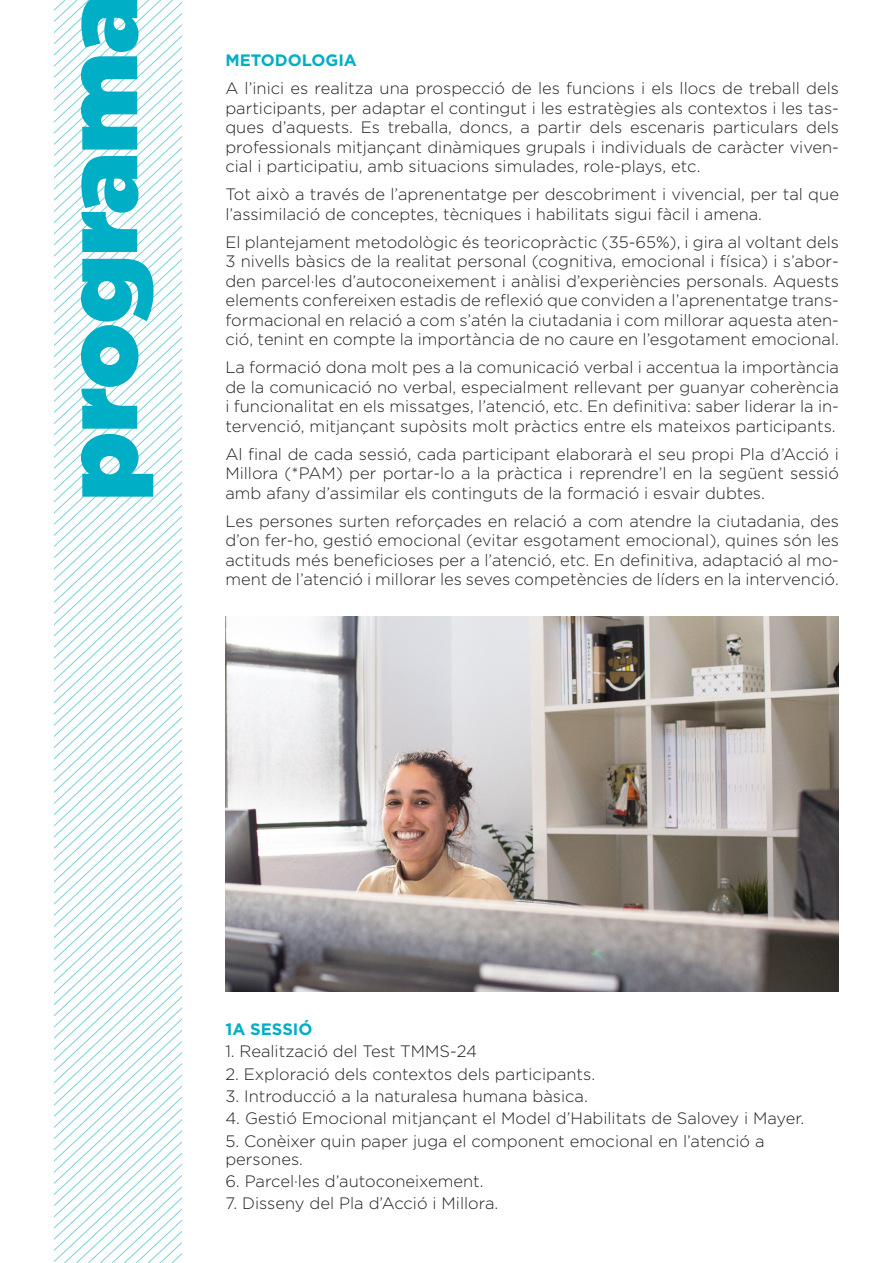
<style>
.page{position:relative;width:893px;height:1263px;background:#fff}
.page>*{position:absolute;margin:0;border:0;box-sizing:border-box;transform-origin:0 0}
.t1{font:100.65px "Gotham Ultra";color:#00aec5}
.t2{font:300 16.5px/19.5px "Gotham";color:#231f20;text-align:justify}
.t3{font:700 16.5px "Gotham";color:#00aec5}
</style>
<div class="page">
<svg style="left:54px;top:0;width:127px;height:1263px"></svg>
<img style="left:225px;top:617px;width:614px;height:374px">
<p class="t1" style="left:43px;top:500px;width:509px;rotate:-90deg">programa</p>
<p class="t3" style="left:225px;top:51px;width:133px">METODOLOGIA</p>
<p class="t2" style="left:225px;top:78px;width:615px">A l’inici es realitza una prospecció de les funcions i els llocs de treball dels participants, per adaptar el contingut i les estratègies als contextos i les tas&shy;ques d’aquests. Es treballa, doncs, a partir dels escenaris particulars dels professionals mitjançant dinàmiques grupals i individuals de caràcter viven&shy;cial i participatiu, amb situacions simulades, role-plays, etc.</p>
<p class="t2" style="left:225px;top:184px;width:615px">Tot això a través de l’aprenentatge per descobriment i vivencial, per tal que l’assimilació de conceptes, tècniques i habilitats sigui fàcil i amena.</p>
<p class="t2" style="left:225px;top:232px;width:615px">El plantejament metodològic és teoricopràctic (35-65%), i gira al voltant dels 3 nivells bàsics de la realitat personal (cognitiva, emocional i física) i s’abor&shy;den parcel·les d’autoconeixement i anàlisi d’experiències personals. Aquests elements confereixen estadis de reflexió que conviden a l’aprenentatge trans&shy;formacional en relació a com s’atén la ciutadania i com millorar aquesta aten&shy;ció, tenint en compte la importància de no caure en l’esgotament emocional.</p>
<p class="t2" style="left:225px;top:357px;width:615px">La formació dona molt pes a la comunicació verbal i accentua la importància de la comunicació no verbal, especialment rellevant per guanyar coherència i funcionalitat en els missatges, l’atenció, etc. En definitiva: saber liderar la in&shy;tervenció, mitjançant supòsits molt pràctics entre els mateixos participants.</p>
<p class="t2" style="left:225px;top:444px;width:615px">Al final de cada sessió, cada participant elaborarà el seu propi Pla d’Acció i Millora (*PAM) per portar-lo a la pràctica i reprendre’l en la següent sessió amb afany d’assimilar els continguts de la formació i esvair dubtes.</p>
<p class="t2" style="left:225px;top:511px;width:615px">Les persones surten reforçades en relació a com atendre la ciutadania, des d’on fer-ho, gestió emocional (evitar esgotament emocional), quines són les actituds més beneficioses per a l’atenció, etc. En definitiva, adaptació al mo&shy;ment de l’atenció i millorar les seves competències de líders en la intervenció.</p>
<p class="t3" style="left:225px;top:1020px;width:89px">1A SESSIÓ</p>
<p class="t2" style="left:225px;top:1042px;width:253px">1. Realització del Test TMMS-24</p>
<p class="t2" style="left:225px;top:1064px;width:371px">2. Exploració dels contextos dels participants.</p>
<p class="t2" style="left:225px;top:1086px;width:364px">3. Introducció a la naturalesa humana bàsica.</p>
<p class="t2" style="left:225px;top:1108px;width:580px">4. Gestió Emocional mitjançant el Model d’Habilitats de Salovey i Mayer.</p>
<p class="t2" style="left:225px;top:1131px;width:541px;line-height:18px">5. Conèixer quin paper juga el component emocional en l’atenció a persones.</p>
<p class="t2" style="left:225px;top:1171px;width:260px">6. Parcel·les d’autoconeixement.</p>
<p class="t2" style="left:225px;top:1193px;width:274px">7. Disseny del Pla d’Acció i Millora.</p>
</div>
